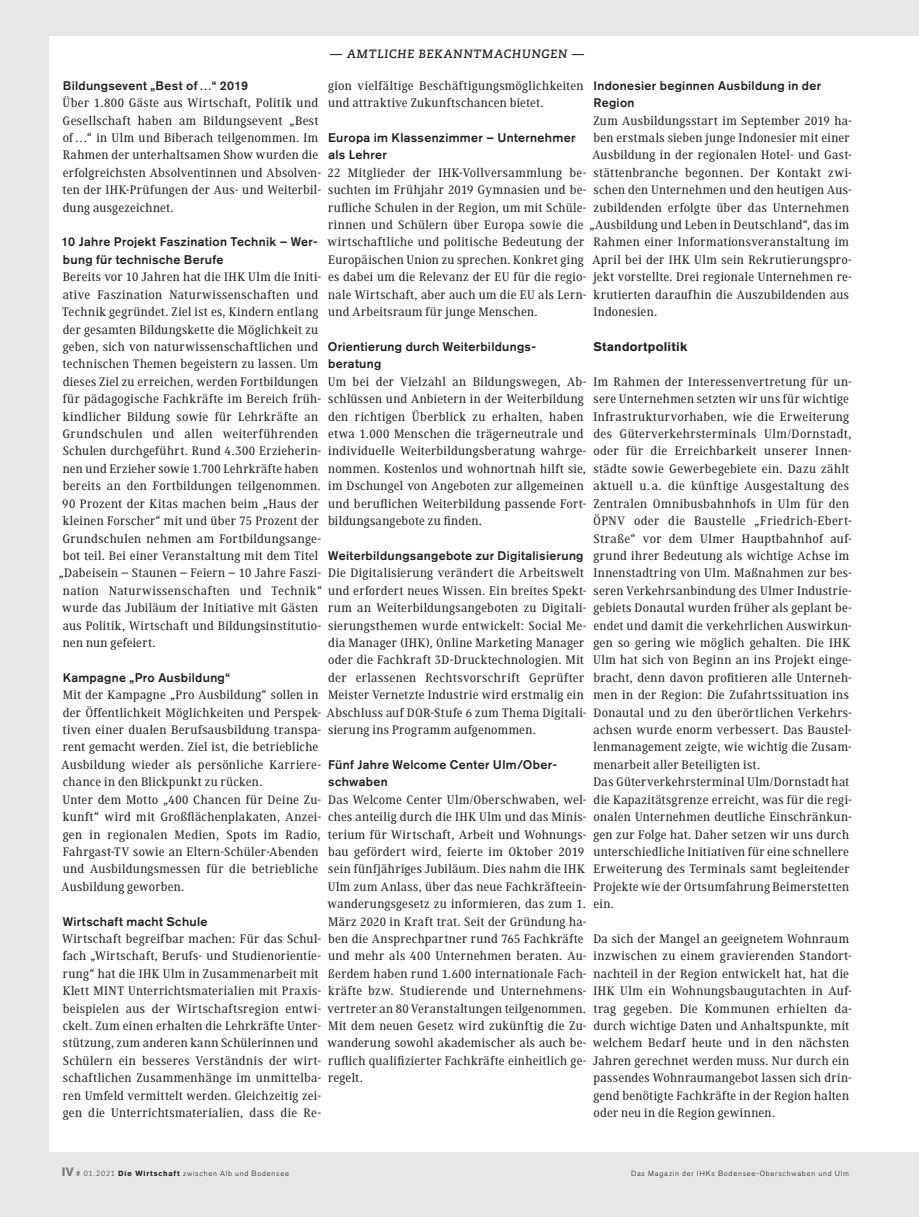
<style>
.page{position:relative;width:919px;height:1217px;background:#fff}
.page>*{position:absolute;margin:0;border:0;box-sizing:border-box;transform-origin:0 0}
.t1{font:500 12.75px/17.4px "Generis Serif Std";letter-spacing:.02em;color:#231f20}
.t2{font:500 12.75px "Generis Serif Std";letter-spacing:.04em;color:#231f20}
.t3{font:500 12.45px/17.4px "Akzidenz Grotesk BQ";letter-spacing:.025em;color:#231f20}
.t4{font:700 12.45px "Akzidenz Grotesk BQ";letter-spacing:.02em;color:#231f20}
.t5{font:italic 700 12px "Caecilia LT Std";letter-spacing:.065em;color:#231f20}
.t6{font:300 7.5px "Akzidenz Grotesk BQ";letter-spacing:.105em;color:#231f20}
.s1{font-weight:700;font-size:12px;color:#76787b}
.s2{font-family:"Caecilia LT Std"}
.s3{font-weight:700}
</style>
<div class="page">
<div style="left:906px;top:0;width:12px;height:1216px;background:#e6e7e9"></div>
<div style="left:0;top:0;width:906px;height:1216px;background:#e6e7e9"></div>
<div style="left:49px;top:36px;width:857px;height:1115px;background:#fff"></div>
<div style="left:906px;top:36px;width:12px;height:1115px;background:#fff"></div>
<p class="t5" style="left:330px;top:47px;width:255px">— AMTLICHE BEKANNTMACHUNGEN —</p>
<p class="t1" style="left:328px;top:77px;width:257px">gion vielfältige Beschäftigungsmöglichkeiten und attraktive Zukunftschancen bietet.</p>
<p class="t3" style="left:328px;top:129px;width:249px">Europa im Klassenzimmer – Unternehmer als Lehrer</p>
<p class="t1" style="left:327px;top:164px;width:261px">22 Mitglieder der IHK-Vollversammlung be&shy;suchten im Frühjahr 2019 Gymnasien und be&shy;rufliche Schulen in der Region, um mit Schüle&shy;rinnen und Schülern über Europa sowie die wirtschaftliche und politische Bedeutung der Europäischen Union zu sprechen. Konkret ging es dabei um die Relevanz der EU für die regio&shy;nale Wirtschaft, aber auch um die EU als Lern&shy;und Arbeitsraum für junge Menschen.</p>
<p class="t3" style="left:328px;top:337px;width:209px">Orientierung durch Weiterbildungs&shy;beratung</p>
<p class="t1" style="left:328px;top:373px;width:260px">Um bei der Vielzahl an Bildungswegen, Ab&shy;schlüssen und Anbietern in der Weiterbildung den richtigen Überblick zu erhalten, haben etwa 1.000 Menschen die trägerneutrale und individuelle Weiterbildungsberatung wahrge&shy;nommen. Kostenlos und wohnortnah hilft sie, im Dschungel von Angeboten zur allgemeinen und beruflichen Weiterbildung passende Fort&shy;bildungsangebote zu finden.</p>
<p class="t3" style="left:328px;top:546px;width:257px">Weiterbildungsangebote zur Digitalisierung</p>
<p class="t1" style="left:328px;top:564px;width:260px">Die Digitalisierung verändert die Arbeitswelt und erfordert neues Wissen. Ein breites Spekt&shy;rum an Weiterbildungsangeboten zu Digitali&shy;sierungsthemen wurde entwickelt: Social Me&shy;dia Manager (IHK), Online Marketing Manager oder die Fachkraft 3D-Drucktechnologien. Mit der erlassenen Rechtsvorschrift Geprüfter Meister Vernetzte Industrie wird erstmalig ein</p>
<p class="t1" style="left:328px;top:721px;width:209px">sierung ins Programm aufgenommen.</p>
<p class="t3" style="left:328px;top:755px;width:230px">Fünf Jahre Welcome Center Ulm/Ober&shy;schwaben</p>
<p class="t1" style="left:327px;top:790px;width:261px">Das Welcome Center Ulm/Oberschwaben, wel&shy;ches anteilig durch die IHK Ulm und das Minis&shy;terium für Wirtschaft, Arbeit und Wohnungs&shy;bau gefördert wird, feierte im Oktober 2019 sein fünfjähriges Jubiläum. Dies nahm die IHK Ulm zum Anlass, über das neue Fachkräfteein&shy;wanderungsgesetz zu informieren, das zum 1.<br>März 2020 in Kraft trat. Seit der Gründung ha&shy;ben die Ansprechpartner rund 765 Fachkräfte und mehr als 400 Unternehmen beraten. Au&shy;ßerdem haben rund 1.600 internationale Fach&shy;kräfte bzw. Studierende und Unternehmens&shy;vertreter an 80 Veranstaltungen teilgenommen.<br>Mit dem neuen Gesetz wird zukünftig die Zu&shy;wanderung sowohl akademischer als auch be&shy;ruflich qualifizierter Fachkräfte einheitlich ge&shy;regelt.</p>
<p class="t3" style="left:63px;top:76px;width:187px">Bildungsevent „Best of…“ 2019</p>
<p class="t1" style="left:62px;top:94px;width:260px">Über 1.800 Gäste aus Wirtschaft, Politik und Gesellschaft haben am Bildungsevent „Best of…“ in Ulm und Biberach teilgenommen. Im Rahmen der unterhaltsamen Show wurden die erfolgreichsten Absolventinnen und Absolven&shy;ten der IHK-Prüfungen der Aus- und Weiterbil&shy;dung ausgezeichnet.</p>
<p class="t3" style="left:62px;top:233px;width:258px">10 Jahre Projekt Faszination Technik – Wer&shy;bung für technische Berufe</p>
<p class="t1" style="left:63px;top:268px;width:260px">Bereits vor 10 Jahren hat die IHK Ulm die Initi-</p>
<p class="t1" style="left:63px;top:286px;width:257px">ative Faszination Naturwissenschaften und</p>
<p class="t1" style="left:62px;top:303px;width:258px">Technik gegründet. Ziel ist es, Kindern entlang</p>
<p class="t1" style="left:63px;top:320px;width:257px">der gesamten Bildungskette die Möglichkeit zu</p>
<p class="t1" style="left:63px;top:338px;width:257px">geben, sich von naturwissenschaftlichen und</p>
<p class="t1" style="left:63px;top:355px;width:257px">technischen Themen begeistern zu lassen. Um</p>
<p class="t1" style="left:63px;top:373px;width:257px">dieses Ziel zu erreichen, werden Fortbildungen</p>
<p class="t1" style="left:63px;top:390px;width:260px">für pädagogische Fachkräfte im Bereich früh-</p>
<p class="t2" style="left:63px;top:409px;width:257px">kindlicher Bildung sowie für Lehrkräfte an</p>
<p class="t1" style="left:62px;top:425px;width:257px">Grundschulen und allen weiterführenden</p>
<p class="t1" style="left:63px;top:442px;width:260px">Schulen durchgeführt. Rund 4.300 Erzieherin-</p>
<p class="t1" style="left:63px;top:460px;width:257px">nen und Erzieher sowie 1.700 Lehrkräfte haben</p>
<p class="t1" style="left:63px;top:477px;width:259px">bereits an den Fortbildungen teilgenommen.</p>
<p class="t1" style="left:62px;top:494px;width:258px">90 Prozent der Kitas machen beim „Haus der</p>
<p class="t1" style="left:63px;top:512px;width:258px">kleinen Forscher“ mit und über 75 Prozent der</p>
<p class="t1" style="left:62px;top:529px;width:260px">Grundschulen nehmen am Fortbildungsange-</p>
<p class="t1" style="left:63px;top:547px;width:257px">bot teil. Bei einer Veranstaltung mit dem Titel</p>
<p class="t1" style="left:59px;top:564px;width:264px">„Dabeisein – Staunen – Feiern – 10 Jahre Faszi-</p>
<p class="t2" style="left:63px;top:583px;width:261px">nation Naturwissenschaften und Technik“</p>
<p class="t1" style="left:62px;top:599px;width:257px">wurde das Jubiläum der Initiative mit Gästen</p>
<p class="t1" style="left:63px;top:616px;width:260px">aus Politik, Wirtschaft und Bildungsinstitutio-</p>
<p class="t1" style="left:63px;top:634px;width:94px">nen nun gefeiert.</p>
<p class="t3" style="left:63px;top:668px;width:169px">Kampagne „Pro Ausbildung“</p>
<p class="t1" style="left:62px;top:686px;width:526px">Mit der Kampagne „Pro Ausbildung“ sollen in<br>der Öffentlichkeit Möglichkeiten und Perspek- Abschluss auf DQR-Stufe 6 zum Thema Digitali&shy;tiven einer dualen Berufsausbildung transpa-<br>rent gemacht werden. Ziel ist, die betriebliche<br>Ausbildung wieder als persönliche Karriere-<br>chance in den Blickpunkt zu rücken.<br>Unter dem Motto „400 Chancen für Deine Zu-<br>kunft“ wird mit Großflächenplakaten, Anzei-<br>gen in regionalen Medien, Spots im Radio,<br>Fahrgast-TV sowie an Eltern-Schüler-Abenden<br>und Ausbildungsmessen für die betriebliche<br>Ausbildung geworben.</p>
<p class="t3" style="left:63px;top:912px;width:146px">Wirtschaft macht Schule</p>
<p class="t1" style="left:62px;top:929px;width:261px">Wirtschaft begreifbar machen: Für das Schul&shy;fach „Wirtschaft, Berufs- und Studienorientie&shy;rung“ hat die IHK Ulm in Zusammenarbeit mit Klett MINT Unterrichtsmaterialien mit Praxis&shy;beispielen aus der Wirtschaftsregion entwi&shy;ckelt. Zum einen erhalten die Lehrkräfte Unter&shy;stützung, zum anderen kann Schülerinnen und Schülern ein besseres Verständnis der wirt&shy;schaftlichen Zusammenhänge im unmittelba&shy;ren Umfeld vermittelt werden. Gleichzeitig zei&shy;gen die Unterrichtsmaterialien, dass die Re-</p>
<p class="t3" style="left:593px;top:76px;width:229px">Indonesier beginnen Ausbildung in der<br>Region</p>
<p class="t1" style="left:593px;top:112px;width:260px">Zum Ausbildungsstart im September 2019 ha-</p>
<p class="t1" style="left:593px;top:129px;width:258px">ben erstmals sieben junge Indonesier mit einer</p>
<p class="t1" style="left:592px;top:146px;width:261px">Ausbildung in der regionalen Hotel- und Gast-</p>
<p class="t1" style="left:593px;top:164px;width:260px">stättenbranche begonnen. Der Kontakt zwi-</p>
<p class="t1" style="left:593px;top:181px;width:260px">schen den Unternehmen und den heutigen Aus-</p>
<p class="t1" style="left:593px;top:199px;width:257px">zubildenden erfolgte über das Unternehmen</p>
<p class="t1" style="left:589px;top:216px;width:261px">„Ausbildung und Leben in Deutschland“, das im</p>
<p class="t1" style="left:593px;top:233px;width:257px">Rahmen einer Informationsveranstaltung im</p>
<p class="t1" style="left:592px;top:251px;width:261px">April bei der IHK Ulm sein Rekrutierungspro-</p>
<p class="t1" style="left:593px;top:268px;width:260px">jekt vorstellte. Drei regionale Unternehmen re-</p>
<p class="t1" style="left:593px;top:286px;width:257px">krutierten daraufhin die Auszubildenden aus</p>
<p class="t1" style="left:593px;top:303px;width:65px">Indonesien.</p>
<p class="t4" style="left:593px;top:339px;width:95px">Standortpolitik</p>
<p class="t1" style="left:593px;top:373px;width:260px">Im Rahmen der Interessenvertretung für un&shy;sere Unternehmen setzten wir uns für wichtige Infrastrukturvorhaben, wie die Erweiterung des Güterverkehrsterminals Ulm/Dornstadt, oder für die Erreichbarkeit unserer Innen&shy;städte sowie Gewerbegebiete ein. Dazu zählt aktuell u. a. die künftige Ausgestaltung des Zentralen Omnibusbahnhofs in Ulm für den ÖPNV oder die Baustelle „Friedrich-Ebert-Straße“ vor dem Ulmer Hauptbahnhof auf&shy;grund ihrer Bedeutung als wichtige Achse im Innenstadtring von Ulm. Maßnahmen zur bes&shy;seren Verkehrsanbindung des Ulmer Industrie&shy;gebiets Donautal wurden früher als geplant be&shy;endet und damit die verkehrlichen Auswirkun&shy;gen so gering wie möglich gehalten. Die IHK Ulm hat sich von Beginn an ins Projekt einge&shy;bracht, denn davon profitieren alle Unterneh&shy;men in der Region: Die Zufahrtssituation ins Donautal und zu den überörtlichen Verkehrs&shy;achsen wurde enorm verbessert. Das Baustel&shy;lenmanagement zeigte, wie wichtig die Zusam&shy;menarbeit aller Beteiligten ist.<br>Das Güterverkehrsterminal Ulm/Dornstadt hat die Kapazitätsgrenze erreicht, was für die regi&shy;onalen Unternehmen deutliche Einschränkun&shy;gen zur Folge hat. Daher setzen wir uns durch unterschiedliche Initiativen für eine schnellere Erweiterung des Terminals samt begleitender Projekte wie der Ortsumfahrung Beimerstetten ein.</p>
<p class="t1" style="left:592px;top:929px;width:261px">Da sich der Mangel an geeignetem Wohnraum inzwischen zu einem gravierenden Standort&shy;nachteil in der Region entwickelt hat, hat die IHK Ulm ein Wohnungsbaugutachten in Auf&shy;trag gegeben. Die Kommunen erhielten da&shy;durch wichtige Daten und Anhaltspunkte, mit welchem Bedarf heute und in den nächsten Jahren gerechnet werden muss. Nur durch ein passendes Wohnraumangebot lassen sich drin&shy;gend benötigte Fachkräfte in der Region halten oder neu in die Region gewinnen.</p>
<p class="t6" style="left:62px;top:1168px;width:229px"><span class="s1">IV</span> <span class="s2"># 01.2021</span> <span class="s3">Die Wirtschaft</span> zwischen Alb und Bodensee</p>
<p class="t6" style="left:631px;top:1168px;width:219px">Das Magazin der IHKs Bodensee-Oberschwaben und Ulm</p>
</div>
